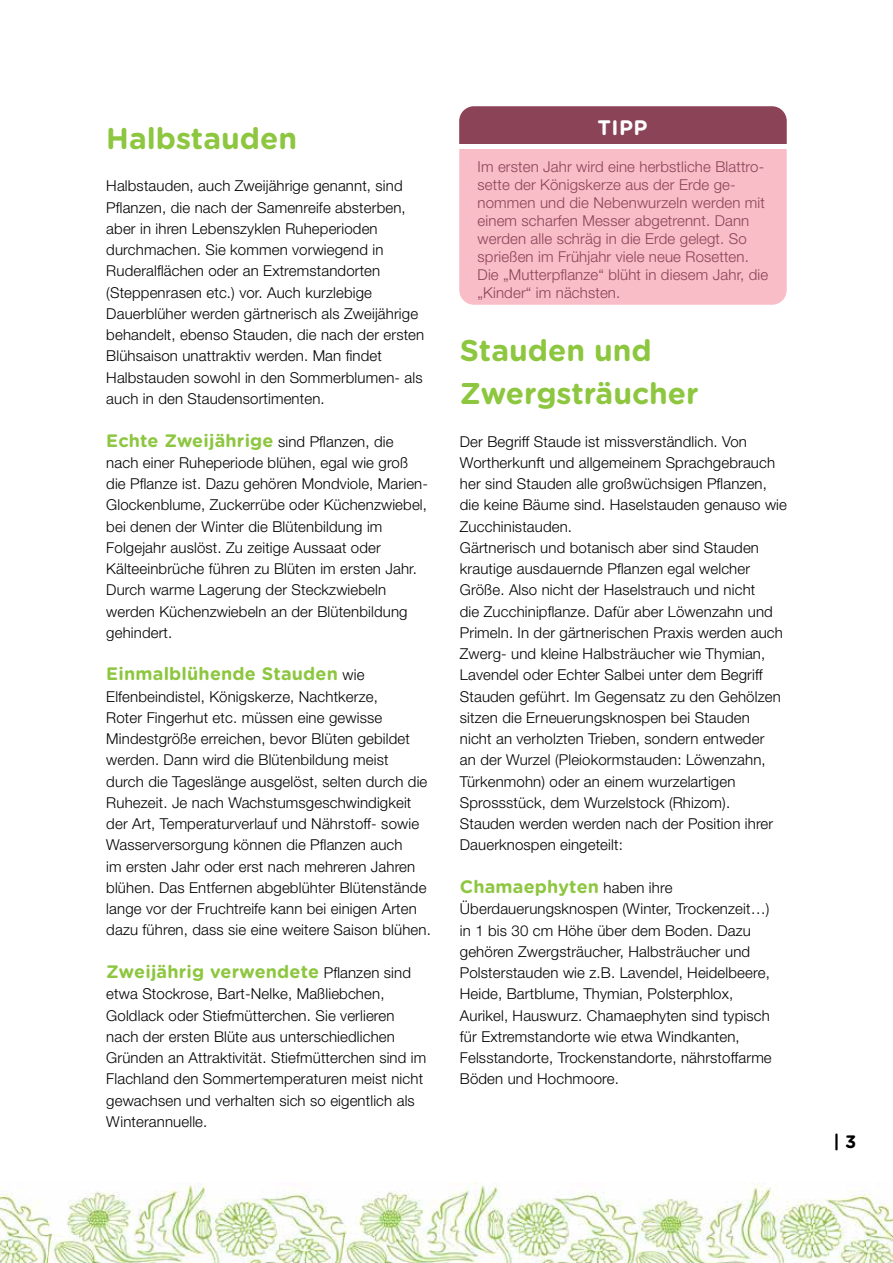
<style>
.page{position:relative;width:893px;height:1263px;background:#fff}
.page>*{position:absolute;margin:0;border:0;box-sizing:border-box;transform-origin:0 0}
.t1{font:700 30px/42.5px "Gotham Rounded";color:#8dc63f}
.t2{font:700 21px "Gotham Rounded";color:#fff}
.t3{font:700 18px "Gotham Rounded";letter-spacing:.01em;color:#8dc63f}
.t4{font:700 18px "Gotham Rounded";color:#000}
.t5{font:300 15px/21.3px "Helvetica Neue LT Pro";letter-spacing:.01em;color:#000}
.t6{font:300 15px/18px "Helvetica Neue LT Pro";letter-spacing:.01em;color:#8b4358}
.s1{font-family:"Helvetica Neue LT Pro";font-weight:300;font-size:15px;color:#000}
</style>
<div class="page">
<img style="left:48px;top:1182px;width:845px;height:81px">
<img style="left:0;top:1193px;width:48px;height:70px">
<div style="left:459px;top:106px;width:328px;height:199px;background:#f9bdc7;border-radius:15px"></div>
<div style="left:459px;top:106px;width:328px;height:39px;background:#8b4358"></div>
<div style="left:459px;top:144px;width:328px;height:5px;background:#fff"></div>
<h1 class="t1" style="left:106px;top:116px;width:192px">Halbstauden</h1>
<p class="t5" style="left:106px;top:175px;width:319px">Halbstauden, auch Zweijährige genannt, sind Pflanzen, die nach der Samenreife absterben, aber in ihren Lebenszyklen Ruheperioden durchmachen. Sie kommen vorwiegend in Ruderalflächen oder an Extremstandorten (Steppenrasen etc.) vor. Auch kurzlebige Dauerblüher werden gärtnerisch als Zweijährige behandelt, ebenso Stauden, die nach der ersten Blühsaison unattraktiv werden. Man findet Halbstauden sowohl in den Sommerblumen- als auch in den Staudensortimenten.</p>
<p class="t3" style="left:106px;top:427px;width:289px">Echte Zweijährige <span class="s1">sind Pflanzen, die</span></p>
<p class="t5" style="left:106px;top:451px;width:323px">nach einer Ruheperiode blühen, egal wie groß die Pflanze ist. Dazu gehören Mondviole, Marien-Glockenblume, Zuckerrübe oder Küchenzwiebel, bei denen der Winter die Blütenbildung im Folgejahr auslöst. Zu zeitige Aussaat oder Kälteeinbrüche führen zu Blüten im ersten Jahr.<br>Durch warme Lagerung der Steckzwiebeln werden Küchenzwiebeln an der Blütenbildung gehindert.</p>
<p class="t3" style="left:106px;top:661px;width:260px">Einmalblühende Stauden <span class="s1">wie</span></p>
<p class="t5" style="left:106px;top:685px;width:326px">Elfenbeindistel, Königskerze, Nachtkerze,<br>Roter Fingerhut etc. müssen eine gewisse Mindestgröße erreichen, bevor Blüten gebildet werden. Dann wird die Blütenbildung meist<br>durch die Tageslänge ausgelöst, selten durch die Ruhezeit. Je nach Wachstumsgeschwindigkeit der Art, Temperaturverlauf und Nährstoff- sowie Wasserversorgung können die Pflanzen auch<br>im ersten Jahr oder erst nach mehreren Jahren blühen. Das Entfernen abgeblühter Blütenstände lange vor der Fruchtreife kann bei einigen Arten dazu führen, dass sie eine weitere Saison blühen.</p>
<p class="t3" style="left:106px;top:958px;width:306px">Zweijährig verwendete <span class="s1">Pflanzen sind</span></p>
<p class="t5" style="left:106px;top:983px;width:322px">etwa Stockrose, Bart-Nelke, Maßliebchen, Goldlack oder Stiefmütterchen. Sie verlieren nach der ersten Blüte aus unterschiedlichen Gründen an Attraktivität. Stiefmütterchen sind im Flachland den Sommertemperaturen meist nicht gewachsen und verhalten sich so eigentlich als Winterannuelle.</p>
<h2 class="t2" style="left:598px;top:112px;width:52px">TIPP</h2>
<p class="t6" style="left:478px;top:157px;width:292px">Im ersten Jahr wird eine herbstliche Blattro&shy;sette der Königskerze aus der Erde ge&shy;nommen und die Nebenwurzeln werden mit einem scharfen Messer abgetrennt. Dann werden alle schräg in die Erde gelegt. So sprießen im Frühjahr viele neue Rosetten.<br>Die „Mutterpflanze“ blüht in diesem Jahr, die „Kinder“ im nächsten.</p>
<h1 class="t1" style="left:460px;top:328px;width:240px">Stauden und<br>Zwergsträucher</h1>
<p class="t5" style="left:460px;top:430px;width:329px">Der Begriff Staude ist missverständlich. Von Wortherkunft und allgemeinem Sprachgebrauch her sind Stauden alle großwüchsigen Pflanzen, die keine Bäume sind. Haselstauden genauso wie Zucchinistauden.<br>Gärtnerisch und botanisch aber sind Stauden krautige ausdauernde Pflanzen egal welcher Größe. Also nicht der Haselstrauch und nicht<br>die Zucchinipflanze. Dafür aber Löwenzahn und Primeln. In der gärtnerischen Praxis werden auch Zwerg- und kleine Halbsträucher wie Thymian, Lavendel oder Echter Salbei unter dem Begriff Stauden geführt. Im Gegensatz zu den Gehölzen sitzen die Erneuerungsknospen bei Stauden<br>nicht an verholzten Trieben, sondern entweder<br>an der Wurzel (Pleiokormstauden: Löwenzahn, Türkenmohn) oder an einem wurzelartigen Sprossstück, dem Wurzelstock (Rhizom).<br>Stauden werden werden nach der Position ihrer Dauerknospen eingeteilt:</p>
<p class="t3" style="left:460px;top:873px;width:214px">Chamaephyten <span class="s1">haben ihre</span></p>
<p class="t5" style="left:460px;top:898px;width:313px">Überdauerungsknospen (Winter, Trockenzeit…) in 1 bis 30 cm Höhe über dem Boden. Dazu gehören Zwergsträucher, Halbsträucher und Polsterstauden wie z.B. Lavendel, Heidelbeere, Heide, Bartblume, Thymian, Polsterphlox, Aurikel, Hauswurz. Chamaephyten sind typisch für Extremstandorte wie etwa Windkanten, Felsstandorte, Trockenstandorte, nährstoffarme Böden und Hochmoore.</p>
<p class="t4" style="left:833px;top:1128px;width:24px">| 3</p>
</div>
